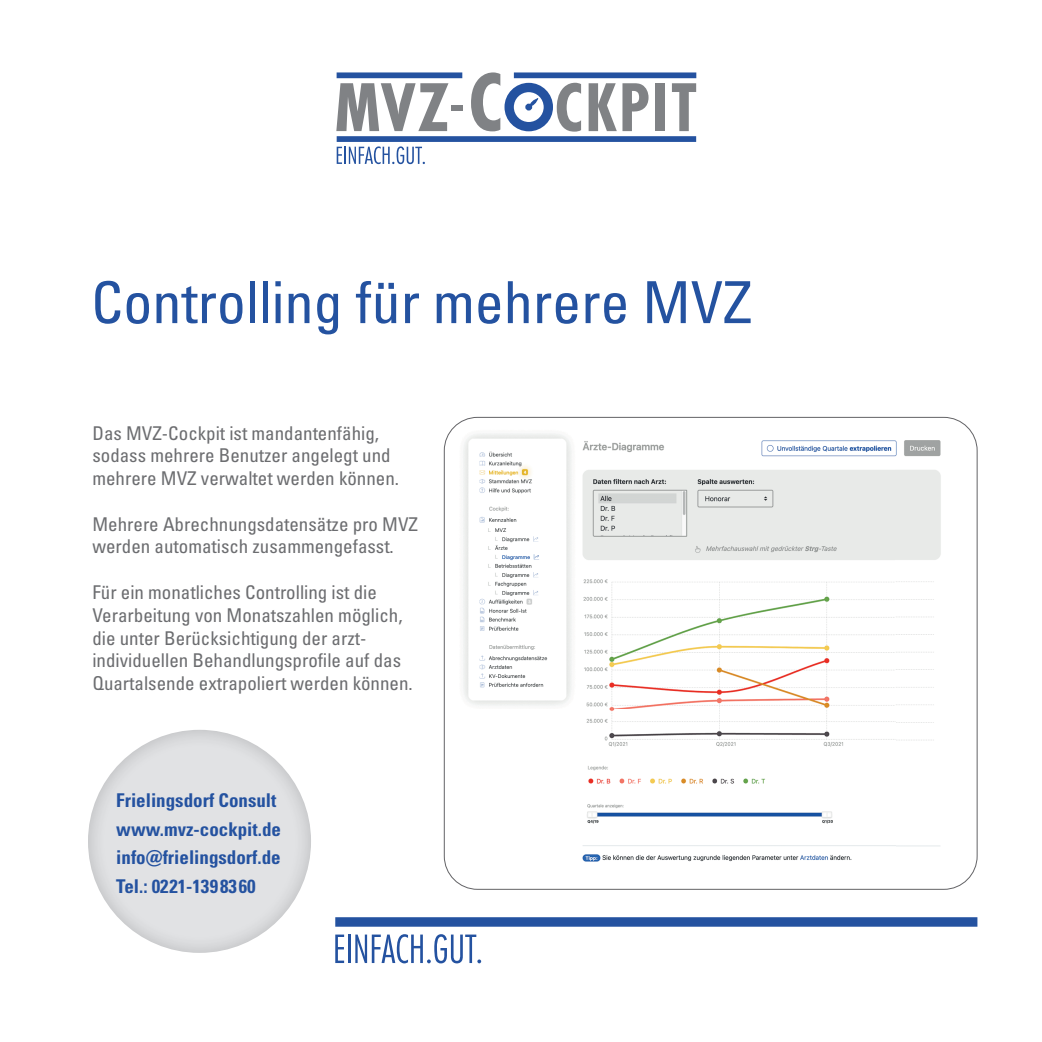
<style>
.page{position:relative;width:1042px;height:1042px;background:#fff}
.page>*{position:absolute;margin:0;border:0;box-sizing:border-box;transform-origin:0 0}
.t1{font:condensed 58.1px "Univers LT Pro";color:#2452a0}
.t2{font:condensed 18.9px/22.8px "Univers LT Pro";color:#6c6d70}
.t3{font:700 condensed 18.9px/28.5px "Univers LT Pro";color:#2452a0}
</style>
<div class="page">
<div style="left:451px;top:106px;width:11px;height:5px;background:#808285"></div>
<svg style="left:471px;top:72px;width:29px;height:59px"></svg>
<svg style="left:557px;top:83px;width:24px;height:49px"></svg>
<svg style="left:588px;top:83px;width:60px;height:48px"></svg>
<div style="left:655px;top:83px;width:9px;height:48px;background:#808285"></div>
<svg style="left:672px;top:83px;width:24px;height:48px"></svg>
<div style="left:337px;top:136px;width:359px;height:6px;background:#2452a0"></div>
<div style="left:514px;top:72px;width:182px;height:6px;background:#2452a0"></div>
<div style="left:337px;top:72px;width:125px;height:6px;background:#2452a0"></div>
<div style="left:504px;top:83px;width:49px;height:48px;border:9px solid #2452a0;border-radius:50%"></div>
<div style="left:525px;top:104px;width:7px;height:6px;border:2px solid #2452a0;border-radius:50%"></div>
<svg style="left:526px;top:98px;width:12px;height:11px"></svg>
<svg style="left:336px;top:83px;width:112px;height:48px"></svg>
<svg style="left:337px;top:146px;width:88px;height:18px"></svg>
<div style="left:335px;top:917px;width:642px;height:9px;background:#2452a0"></div>
<svg style="left:335px;top:934px;width:9px;height:29px"></svg>
<hr style="left:348px;top:934px;width:3px;height:29px;background:#2452a0">
<svg style="left:355px;top:934px;width:126px;height:29px"></svg>
<img style="left:463px;top:433px;width:478px;height:429px">
<h1 class="t1" style="left:91px;top:266px;width:662px">Controlling für mehrere MVZ</h1>
<p class="t2" style="left:92px;top:421px;width:308px">Das MVZ-Cockpit ist mandantenfähig, sodass mehrere Benutzer angelegt und mehrere MVZ verwaltet werden können.</p>
<p class="t2" style="left:92px;top:512px;width:327px">Mehrere Abrechnungsdatensätze pro MVZ werden automatisch zusammengefasst.</p>
<p class="t2" style="left:92px;top:580px;width:322px">Für ein monatliches Controlling ist die Verarbeitung von Monatszahlen möglich, die unter Berücksichtigung der arzt&shy;individuellen Behandlungsprofile auf das Quartalsende extrapoliert werden können.</p>
<p class="t3" style="left:116px;top:786px;width:166px">Frielingsdorf Consult www.mvz-cockpit.de info@frielingsdorf.de<br>Tel.: 0221-1398360</p>
</div>
